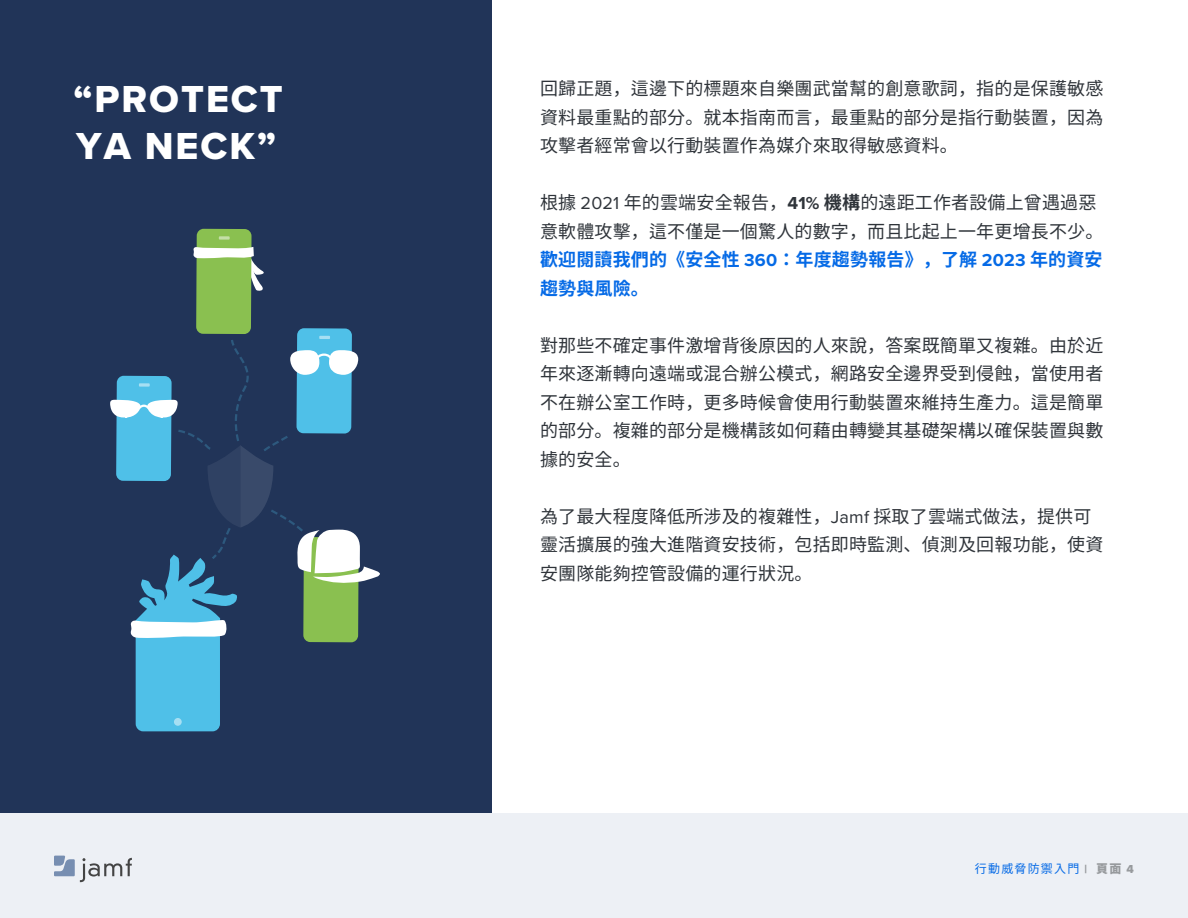
<style>
.page{position:relative;width:1188px;height:918px;background:#fff}
.page>*{position:absolute;margin:0;border:0;box-sizing:border-box;transform-origin:0 0}
.t1{font:39px/46.8px "Proxima Nova Extrabld";letter-spacing:.05em;color:#fff}
.t2{font:18px/28.5px "Noto Sans CJ Kjp";letter-spacing:.01em;color:#2f343a;text-align:justify}
.t3{font:12px "Noto Sans CJ Kjp";letter-spacing:.1em;color:#056ae6}
.s1{font-family:"Proxima Nova"}
.s2{font-family:"Proxima Nova";font-weight:700}
.s3{font-weight:700}
.s4{font-weight:700;color:#056ae6}
.s5{font-family:"Proxima Nova";font-weight:700;color:#056ae6}
.s6{font-family:"Proxima Nova Extrabld";color:#979a9d}
.s7{font-weight:900;color:#979a9d}
</style>
<div class="page">
<div style="left:0;top:0;width:492px;height:837px;background:#213458"></div>
<div style="left:0;top:813px;width:1188px;height:105px;background:#edf0f5"></div>
<svg style="left:54px;top:856px;width:78px;height:26px"></svg>
<div style="left:136px;top:617px;width:84px;height:114px;background:#4fc0e8;border-radius:8px"></div>
<div style="left:174px;top:718px;width:8px;height:8px;background:#a6dff3;border-radius:50%"></div>
<svg style="left:110px;top:229px;width:270px;height:413px"></svg>
<h1 class="t1" style="left:73px;top:75px;width:211px">“PROTECT<br>YA NECK”</h1>
<p class="t2" style="left:540px;top:75px;width:565px">回歸正題，這邊下的標題來自樂團武當幫的創意歌詞，指的是保護敏感資料最重點的部分。就本指南而言，最重點的部分是指行動裝置，因為攻擊者經常會以行動裝置作為媒介來取得敏感資料。</p>
<p class="t2" style="left:540px;top:189px;width:565px;text-align:left">根據 <span class="s1">2021</span> 年的雲端安全報告，<span class="s2">41%</span> <span class="s3">機構</span>的遠距工作者設備上曾遇過惡意軟體攻擊，這不僅是一個驚人的數字，而且比起上一年更增長不少。<span class="s4">歡迎閱讀我們的《安全性</span> <span class="s5">360</span><span class="s4">：年度趨勢報告》，了解</span> <span class="s5">2023</span> <span class="s4">年的資安趨勢與風險。</span></p>
<p class="t2" style="left:540px;top:331px;width:565px">對那些不確定事件激增背後原因的人來說，答案既簡單又複雜。由於近年來逐漸轉向遠端或混合辦公模式，網路安全邊界受到侵蝕，當使用者不在辦公室工作時，更多時候會使用行動裝置來維持生產力。這是簡單的部分。複雜的部分是機構該如何藉由轉變其基礎架構以確保裝置與數據的安全。</p>
<p class="t2" style="left:540px;top:502px;width:565px;text-align:left">為了最大程度降低所涉及的複雜性，<span class="s1">Jamf</span> 採取了雲端式做法，提供可靈活擴展的強大進階資安技術，包括即時監測、偵測及回報功能，使資安團隊能夠控管設備的運行狀況。</p>
<p class="t3" style="left:975px;top:862px;width:161px">行動威脅防禦入門 <span class="s6">|</span> <span class="s7">頁面</span> <span class="s6">4</span></p>
</div>
